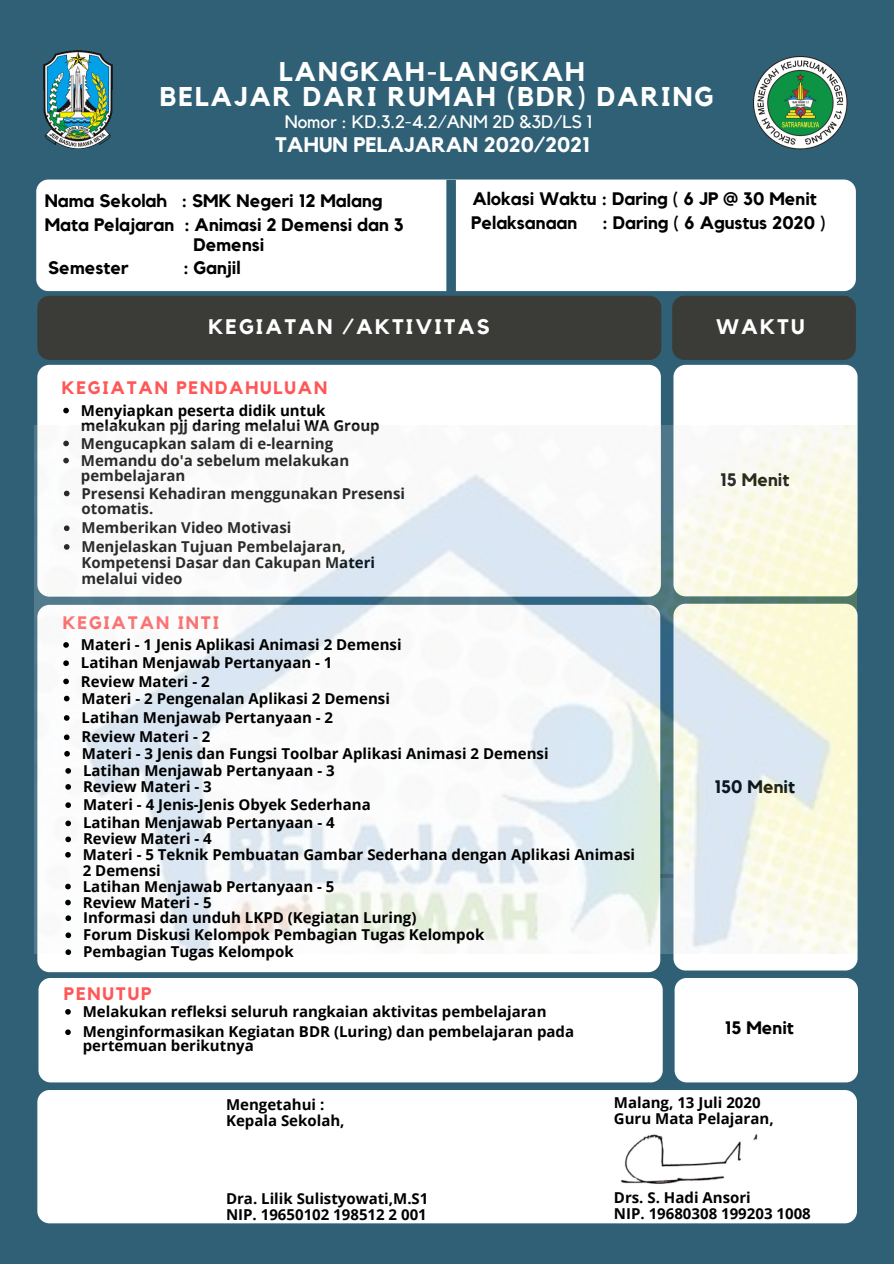
<style>
.page{position:relative;width:894px;height:1264px;background:#fff}
.page>*{position:absolute;margin:0;border:0;box-sizing:border-box;transform-origin:0 0}
.t1{font:700 27px/24.8px "Kollektif";letter-spacing:.07em;color:#fff;text-align:center}
.t2{font:700 21px "Kollektif";color:#fff}
.t3{font:700 21px "Kollektif";letter-spacing:.1em;color:#fff}
.t4{font:700 18px/24.9px "Kollektif";color:#000}
.t5{font:700 18px "Kollektif";letter-spacing:.1em;color:#ff5757}
.t6{font:18px "Kollektif";color:#fff}
.t7{font:700 15px/15.8px "Open Sans";color:#000}
</style>
<div class="page">
<div style="left:0;top:0;width:893px;height:1263px;background:#2f6076"></div>
<div style="left:36px;top:179px;width:819px;height:112px;background:#fff;border-radius:12px"></div>
<div style="left:37px;top:296px;width:624px;height:64px;background:#3b3b38;border-radius:12px"></div>
<div style="left:672px;top:296px;width:183px;height:64px;background:#3b3b38;border-radius:12px"></div>
<div style="left:37px;top:365px;width:623px;height:231px;background:#fff;border-radius:12px"></div>
<div style="left:37px;top:1089px;width:819px;height:134px;background:#fff;border-radius:12px"></div>
<svg style="left:446px;top:180px;width:10px;height:111px"></svg>
<img style="left:753px;top:57px;width:94px;height:92px">
<img style="left:43px;top:50px;width:70px;height:100px">
<div style="left:673px;top:365px;width:184px;height:231px;background:#fff;border-radius:12px"></div>
<svg style="left:63px;top:408px;width:6px;height:5px"></svg>
<div style="left:37px;top:605px;width:623px;height:367px;background:#fff;border-radius:12px"></div>
<div style="left:673px;top:603px;width:184px;height:367px;background:#fff;border-radius:12px"></div>
<div style="left:38px;top:977px;width:624px;height:105px;background:#fff;border-radius:12px"></div>
<div style="left:674px;top:977px;width:183px;height:105px;background:#fff;border-radius:12px"></div>
<svg style="left:65px;top:1009px;width:6px;height:5px"></svg>
<svg style="left:65px;top:1029px;width:6px;height:6px"></svg>
<img style="left:35px;top:425px;width:821px;height:528px">
<svg style="left:63px;top:642px;width:6px;height:5px"></svg>
<svg style="left:63px;top:660px;width:6px;height:6px"></svg>
<svg style="left:63px;top:678px;width:6px;height:6px"></svg>
<svg style="left:64px;top:695px;width:5px;height:6px"></svg>
<svg style="left:64px;top:715px;width:5px;height:5px"></svg>
<svg style="left:64px;top:734px;width:5px;height:6px"></svg>
<svg style="left:64px;top:751px;width:6px;height:5px"></svg>
<svg style="left:65px;top:768px;width:6px;height:5px"></svg>
<svg style="left:65px;top:784px;width:6px;height:5px"></svg>
<svg style="left:65px;top:802px;width:6px;height:6px"></svg>
<svg style="left:65px;top:820px;width:6px;height:6px"></svg>
<svg style="left:65px;top:836px;width:6px;height:6px"></svg>
<svg style="left:65px;top:852px;width:6px;height:5px"></svg>
<svg style="left:65px;top:883px;width:6px;height:6px"></svg>
<svg style="left:65px;top:899px;width:6px;height:6px"></svg>
<svg style="left:65px;top:915px;width:6px;height:6px"></svg>
<svg style="left:65px;top:932px;width:6px;height:6px"></svg>
<svg style="left:65px;top:949px;width:6px;height:6px"></svg>
<img style="left:621px;top:1134px;width:137px;height:50px">
<h1 class="t1" style="left:160px;top:60px;width:554px">LANGKAH-LANGKAH<br>BELAJAR DARI RUMAH (BDR) DARING</h1>
<p class="t6" style="left:284px;top:113px;width:309px">Nomor : KD.3.2-4.2/ANM 2D &amp;3D/LS 1</p>
<h2 class="t2" style="left:275px;top:135px;width:316px">TAHUN PELAJARAN 2020/2021</h2>
<p class="t4" style="left:45px;top:189px;width:360px">Nama Sekolah : SMK Negeri 12 Malang<br>Mata Pelajaran : Animasi 2 Demensi dan 3</p>
<p class="t4" style="left:193px;top:233px;width:72px">Demensi</p>
<p class="t4" style="left:48px;top:256px;width:82px">Semester</p>
<p class="t4" style="left:183px;top:256px;width:59px">: Ganjil</p>
<p class="t4" style="left:472px;top:187px;width:346px">Alokasi Waktu : Daring ( 6 JP @ 30 Menit</p>
<p class="t4" style="left:471px;top:210px;width:107px">Pelaksanaan</p>
<p class="t4" style="left:602px;top:210px;width:225px">: Daring ( 6 Agustus 2020 )</p>
<h2 class="t3" style="left:208px;top:317px;width:282px">KEGIATAN /AKTIVITAS</h2>
<h2 class="t3" style="left:715px;top:317px;width:90px">WAKTU</h2>
<p class="t5" style="left:62px;top:379px;width:267px">KEGIATAN PENDAHULUAN</p>
<p class="t7" style="left:81px;top:402px;width:300px">Menyiapkan peserta didik untuk melakukan pjj daring melalui WA Group</p>
<p class="t7" style="left:81px;top:434px;width:270px;line-height:17.1px">Mengucapkan salam di e-learning<br>Memandu do'a sebelum melakukan</p>
<p class="t7" style="left:81px;top:467px;width:326px;line-height:17.1px">pembelajaran<br>Presensi Kehadiran menggunakan Presensi</p>
<p class="t7" style="left:81px;top:500px;width:73px">otomatis.</p>
<p class="t7" style="left:81px;top:538px;width:295px">Menjelaskan Tujuan Pembelajaran,<br>Kompetensi Dasar dan Cakupan Materi melalui video</p>
<p class="t7" style="left:81px;top:519px;width:211px">Memberikan Video Motivasi</p>
<p class="t5" style="left:63px;top:614px;width:157px">KEGIATAN INTI</p>
<p class="t7" style="left:81px;top:635px;width:322px;line-height:17.9px">Materi - 1 Jenis Aplikasi Animasi 2 Demensi<br>Latihan Menjawab Pertanyaan - 1<br>Review Materi - 2<br>Materi - 2 Pengenalan Aplikasi 2 Demensi</p>
<p class="t7" style="left:81px;top:707px;width:253px;line-height:19.4px">Latihan Menjawab Pertanyaan - 2<br>Review Materi - 2</p>
<p class="t7" style="left:82px;top:744px;width:468px;line-height:16.5px">Materi - 3 Jenis dan Fungsi Toolbar Aplikasi Animasi 2 Demensi<br>Latihan Menjawab Pertanyaan - 3<br>Review Materi - 3</p>
<p class="t7" style="left:83px;top:795px;width:289px;line-height:18.3px">Materi - 4 Jenis-Jenis Obyek Sederhana<br>Latihan Menjawab Pertanyaan - 4</p>
<p class="t7" style="left:83px;top:830px;width:553px">Review Materi - 4<br>Materi - 5 Teknik Pembuatan Gambar Sederhana dengan Aplikasi Animasi<br>2 Demensi<br>Latihan Menjawab Pertanyaan - 5<br>Review Materi - 5<br>Informasi dan unduh LKPD (Kegiatan Luring)</p>
<p class="t7" style="left:83px;top:926px;width:402px;line-height:17px">Forum Diskusi Kelompok Pembagian Tugas Kelompok<br>Pembagian Tugas Kelompok</p>
<p class="t5" style="left:64px;top:985px;width:89px">PENUTUP</p>
<p class="t7" style="left:83px;top:1000px;width:492px;line-height:20.4px">Melakukan refleksi seluruh rangkaian aktivitas pembelajaran<br>Menginformasikan Kegiatan BDR (Luring) dan pembelajaran pada</p>
<p class="t7" style="left:83px;top:1037px;width:172px">pertemuan berikutnya</p>
<p class="t4" style="left:720px;top:468px;width:71px">15 Menit</p>
<p class="t4" style="left:714px;top:774px;width:82px">150 Menit</p>
<p class="t4" style="left:724px;top:1016px;width:71px">15 Menit</p>
<p class="t7" style="left:226px;top:1096px;width:120px">Mengetahui :<br>Kepala Sekolah,</p>
<p class="t7" style="left:226px;top:1190px;width:204px">Dra. Lilik Sulistyowati,M.S1<br>NIP. 19650102 198512 2 001</p>
<p class="t7" style="left:613px;top:1094px;width:161px">Malang, 13 Juli 2020<br>Guru Mata Pelajaran,</p>
<p class="t7" style="left:613px;top:1189px;width:198px">Drs. S. Hadi Ansori<br>NIP. 19680308 199203 1008</p>
</div>
